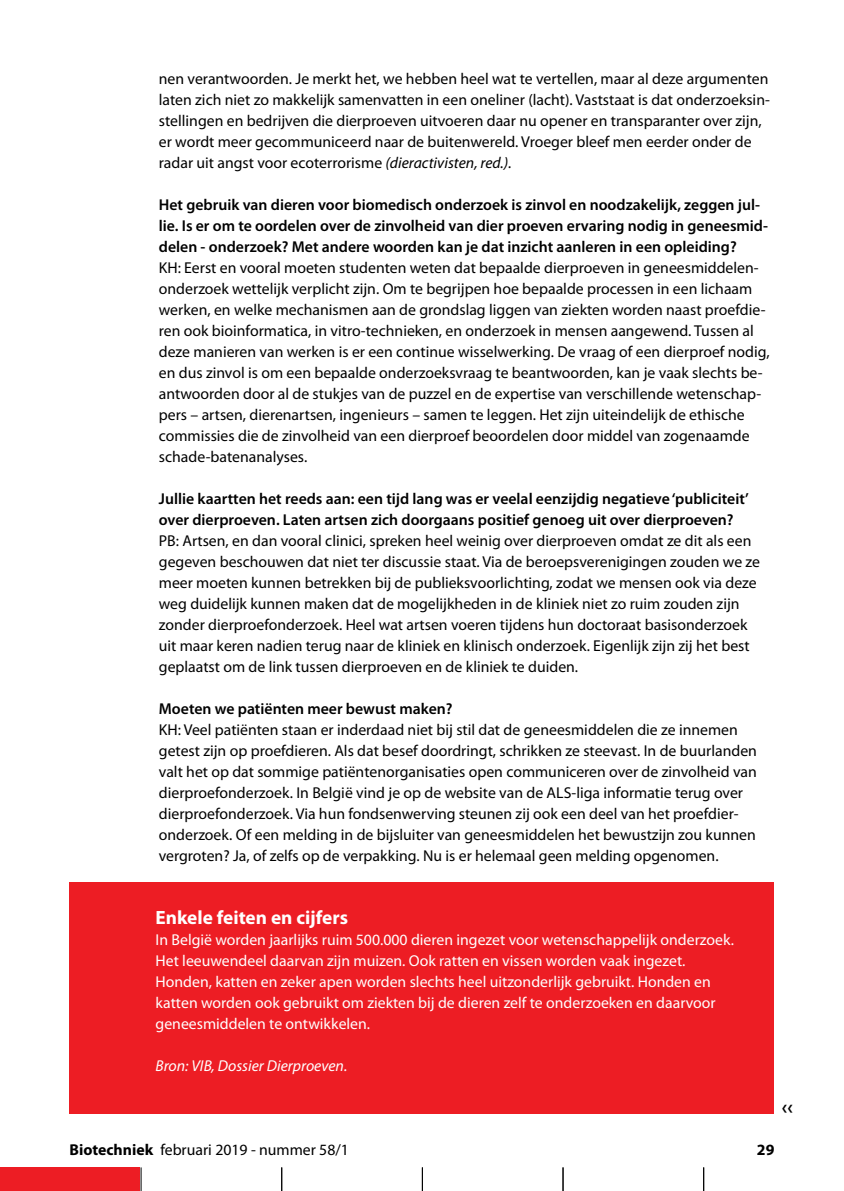
<style>
.page{position:relative;width:844px;height:1191px;background:#fff}
.page>*{position:absolute;margin:0;border:0;box-sizing:border-box;transform-origin:0 0}
.t1{font:600 21px "Myriad Pro";color:#000}
.t2{font:700 19.25px "Myriad Pro";color:#fff}
.t3{font:15.75px/21px "Myriad Pro";color:#000}
.t4{font:600 15.75px/21px "Myriad Pro";color:#000}
.t5{font:15.75px/21px "Myriad Pro";color:#fff}
.t6{font:italic 15.75px "Myriad Pro";color:#fff}
.t7{font:700 15.75px "Myriad Pro";color:#000}
.s1{font-style:italic}
.s2{font-weight:700}
</style>
<div class="page">
<svg style="left:141px;top:1167px;width:1px;height:24px"></svg>
<svg style="left:281px;top:1167px;width:1px;height:24px"></svg>
<svg style="left:422px;top:1167px;width:1px;height:24px"></svg>
<svg style="left:562px;top:1167px;width:1px;height:24px"></svg>
<svg style="left:703px;top:1167px;width:1px;height:24px"></svg>
<div style="left:0;top:1167px;width:139px;height:24px;background:#ed1d24"></div>
<div style="left:69px;top:882px;width:705px;height:231px;background:#ed1d24"></div>
<p class="t3" style="left:159px;top:68px;width:612px">nen verantwoorden. Je merkt het, we hebben heel wat te vertellen, maar al deze argumenten laten zich niet zo makkelijk samenvatten in een oneliner (lacht). Vaststaat is dat onderzoeksin&shy;stellingen en bedrijven die dierproeven uitvoeren daar nu opener en transparanter over zijn, er wordt meer gecommuniceerd naar de buitenwereld. Vroeger bleef men eerder onder de radar uit angst voor ecoterrorisme <span class="s1">(dieractivisten, red.).</span></p>
<p class="t4" style="left:159px;top:194px;width:610px">Het gebruik van dieren voor biomedisch onderzoek is zinvol en noodzakelijk, zeggen jul&shy;lie. Is er om te oordelen over de zinvolheid van dier proeven ervaring nodig in geneesmid&shy;delen - onderzoek? Met andere woorden kan je dat inzicht aanleren in een opleiding?</p>
<p class="t3" style="left:159px;top:257px;width:612px">KH: Eerst en vooral moeten studenten weten dat bepaalde dierproeven in geneesmiddelen&shy;onderzoek wettelijk verplicht zijn. Om te begrijpen hoe bepaalde processen in een lichaam werken, en welke mechanismen aan de grondslag liggen van ziekten worden naast proefdie&shy;ren ook bioinformatica, in vitro-technieken, en onderzoek in mensen aangewend. Tussen al deze manieren van werken is er een continue wisselwerking. De vraag of een dierproef nodig, en dus zinvol is om een bepaalde onderzoeksvraag te beantwoorden, kan je vaak slechts be&shy;antwoorden door al de stukjes van de puzzel en de expertise van verschillende wetenschap&shy;pers – artsen, dierenartsen, ingenieurs – samen te leggen. Het zijn uiteindelijk de ethische commissies die de zinvolheid van een dierproef beoordelen door middel van zogenaamde schade-batenanalyses.</p>
<p class="t4" style="left:159px;top:488px;width:591px">Jullie kaartten het reeds aan: een tijd lang was er veelal eenzijdig negatieve ‘publiciteit’ over dierproeven. Laten artsen zich doorgaans positief genoeg uit over dierproeven?</p>
<p class="t3" style="left:159px;top:530px;width:602px">PB: Artsen, en dan vooral clinici, spreken heel weinig over dierproeven omdat ze dit als een gegeven beschouwen dat niet ter discussie staat. Via de beroepsverenigingen zouden we ze meer moeten kunnen betrekken bij de publieksvoorlichting, zodat we mensen ook via deze weg duidelijk kunnen maken dat de mogelijkheden in de kliniek niet zo ruim zouden zijn zonder dierproefonderzoek. Heel wat artsen voeren tijdens hun doctoraat basisonderzoek uit maar keren nadien terug naar de kliniek en klinisch onderzoek. Eigenlijk zijn zij het best geplaatst om de link tussen dierproeven en de kliniek te duiden.</p>
<p class="t4" style="left:159px;top:698px;width:295px">Moeten we patiënten meer bewust maken?</p>
<p class="t3" style="left:159px;top:719px;width:599px">KH: Veel patiënten staan er inderdaad niet bij stil dat de geneesmiddelen die ze innemen getest zijn op proefdieren. Als dat besef doordringt, schrikken ze steevast. In de buurlanden valt het op dat sommige patiëntenorganisaties open communiceren over de zinvolheid van dierproefonderzoek. In België vind je op de website van de ALS-liga informatie terug over dierproefonderzoek. Via hun fondsenwerving steunen zij ook een deel van het proefdier&shy;onderzoek. Of een melding in de bijsluiter van geneesmiddelen het bewustzijn zou kunnen vergroten? Ja, of zelfs op de verpakking. Nu is er helemaal geen melding opgenomen.</p>
<p class="t2" style="left:155px;top:905px;width:194px">Enkele feiten en cijfers</p>
<p class="t5" style="left:155px;top:929px;width:580px">In België worden jaarlijks ruim 500.000 dieren ingezet voor wetenschappelijk onderzoek.<br>Het leeuwendeel daarvan zijn muizen. Ook ratten en vissen worden vaak ingezet.<br>Honden, katten en zeker apen worden slechts heel uitzonderlijk gebruikt. Honden en katten worden ook gebruikt om ziekten bij de dieren zelf te onderzoeken en daarvoor geneesmiddelen te ontwikkelen.</p>
<p class="t6" style="left:155px;top:1056px;width:193px">Bron: VIB, Dossier Dierproeven.</p>
<h1 class="t1" style="left:781px;top:1093px;width:13px">‹‹</h1>
<p class="t3" style="left:69px;top:1138px;width:281px"><span class="s2">Biotechniek</span> februari 2019 - nummer 58/1</p>
<p class="t7" style="left:756px;top:1139px;width:19px">29</p>
</div>
